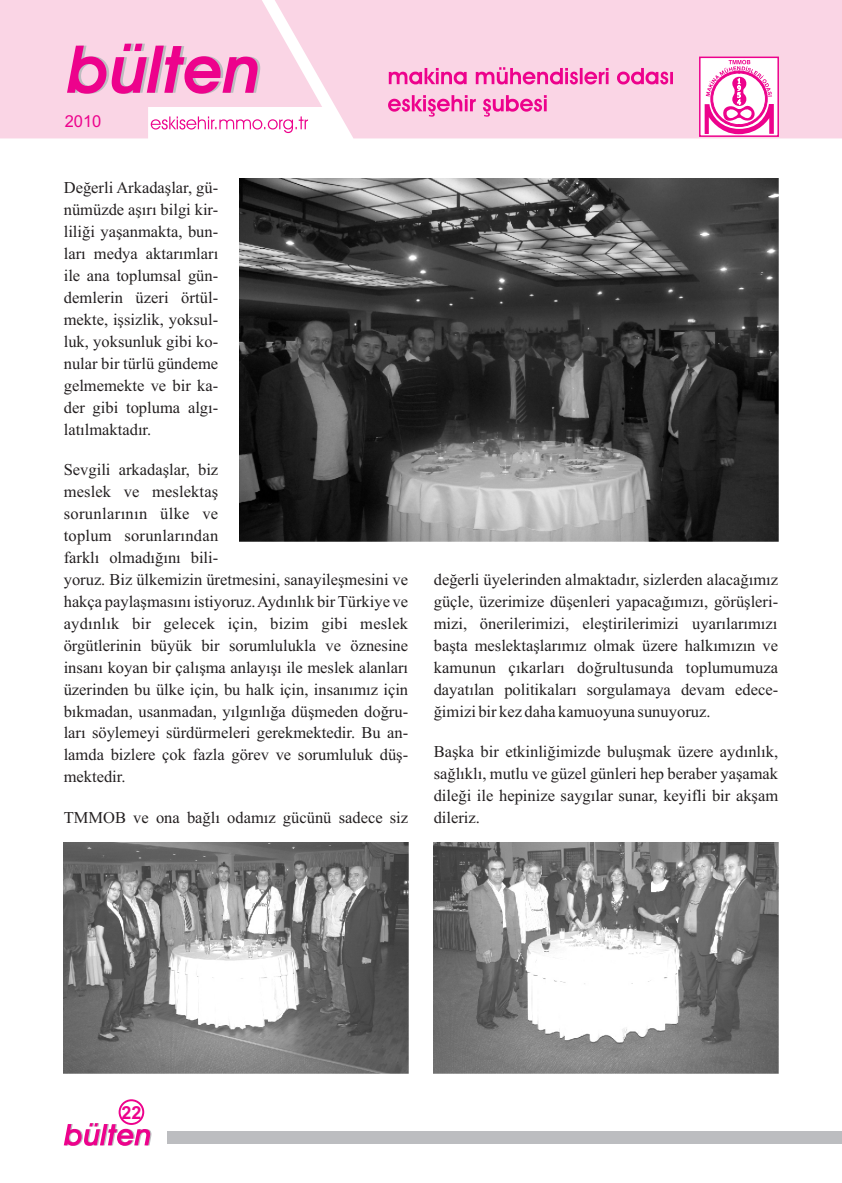
<style>
.page{position:relative;width:842px;height:1183px;background:#fff}
.page>*{position:absolute;margin:0;border:0;box-sizing:border-box;transform-origin:0 0}
.t1{font:700 18px "Arial";color:#ed028c}
.t2{font:16.5px/21.9px "Times New Roman";color:#231f20;text-align:justify}
.t3{font:16.5px "Arial";color:#ed028c}
</style>
<div class="page">
<div style="left:0;top:0;width:842px;height:138px;background:#fad5e5"></div>
<svg style="left:67px;top:44px;width:193px;height:50px;background:#ee7abc"></svg>
<svg style="left:151px;top:116px;width:157px;height:17px"></svg>
<svg style="left:388px;top:67px;width:285px;height:50px;background:#f7a8d1"></svg>
<svg style="left:698px;top:56px;width:82px;height:82px"></svg>
<svg style="left:64px;top:1122px;width:87px;height:23px"></svg>
<div style="left:168px;top:1130px;width:674px;height:13px;background:#bcbdc0"></div>
<div style="left:119px;top:1098px;width:25px;height:26px;border:2px solid #ed028c;border-radius:50%"></div>
<img style="left:240px;top:178px;width:538px;height:363px">
<img style="left:433px;top:842px;width:345px;height:230px">
<img style="left:64px;top:842px;width:344px;height:230px">
<p class="t3" style="left:65px;top:115px;width:38px">2010</p>
<p class="t2" style="left:64px;top:178px;width:156px">Deðerli Arkadaþlar, gü&shy;nümüzde aþýrý bilgi kir&shy;liliði yaþanmakta, bun&shy;larý medya aktarýmlarý ile ana toplumsal gün&shy;demlerin üzeri örtül&shy;mekte, iþsizlik, yoksul&shy;luk, yoksunluk gibi ko&shy;nular bir türlü gündeme gelmemekte ve bir ka&shy;der gibi topluma algý&shy;latýlmaktadýr.</p>
<p class="t2" style="left:64px;top:460px;width:346px;text-align:left">Sevgili arkadaþlar, biz<br>meslek ve meslektaþ<br>sorunlarýnýn ülke ve<br>toplum sorunlarýndan<br>farklý olmadýðýný bili-<br>yoruz. Biz ülkemizin üretmesini, sanayileþmesini ve hakça paylaþmasýný istiyoruz. Aydýnlýk bir Türkiye ve aydýnlýk bir gelecek için, bizim gibi meslek örgütlerinin büyük bir sorumlulukla ve öznesine insaný koyan bir çalýþma anlayýþý ile meslek alanlarý üzerinden bu ülke için, bu halk için, insanýmýz için býkmadan, usanmadan, yýlgýnlýða düþmeden doðru&shy;larý söylemeyi sürdürmeleri gerekmektedir. Bu an&shy;lamda bizlere çok fazla görev ve sorumluluk düþ&shy;mektedir.</p>
<p class="t2" style="left:64px;top:807px;width:346px">TMMOB ve ona baðlý odamýz gücünü sadece siz</p>
<p class="t2" style="left:434px;top:570px;width:346px">deðerli üyelerinden almaktadýr, sizlerden alacaðýmýz güçle, üzerimize düþenleri yapacaðýmýzý, görüþleri&shy;mizi, önerilerimizi, eleþtirilerimizi uyarýlarýmýzý baþta meslektaþlarýmýz olmak üzere halkýmýzýn ve kamunun çýkarlarý doðrultusunda toplumumuza dayatýlan politikalarý sorgulamaya devam edece&shy;ðimizi bir kez daha kamuoyuna sunuyoruz.</p>
<p class="t2" style="left:434px;top:742px;width:346px">Baþka bir etkinliðimizde buluþmak üzere aydýnlýk, saðlýklý, mutlu ve güzel günleri hep beraber yaþamak dileði ile hepinize saygýlar sunar, keyifli bir akþam dileriz.</p>
<p class="t1" style="left:122px;top:1105px;width:22px">22</p>
</div>
